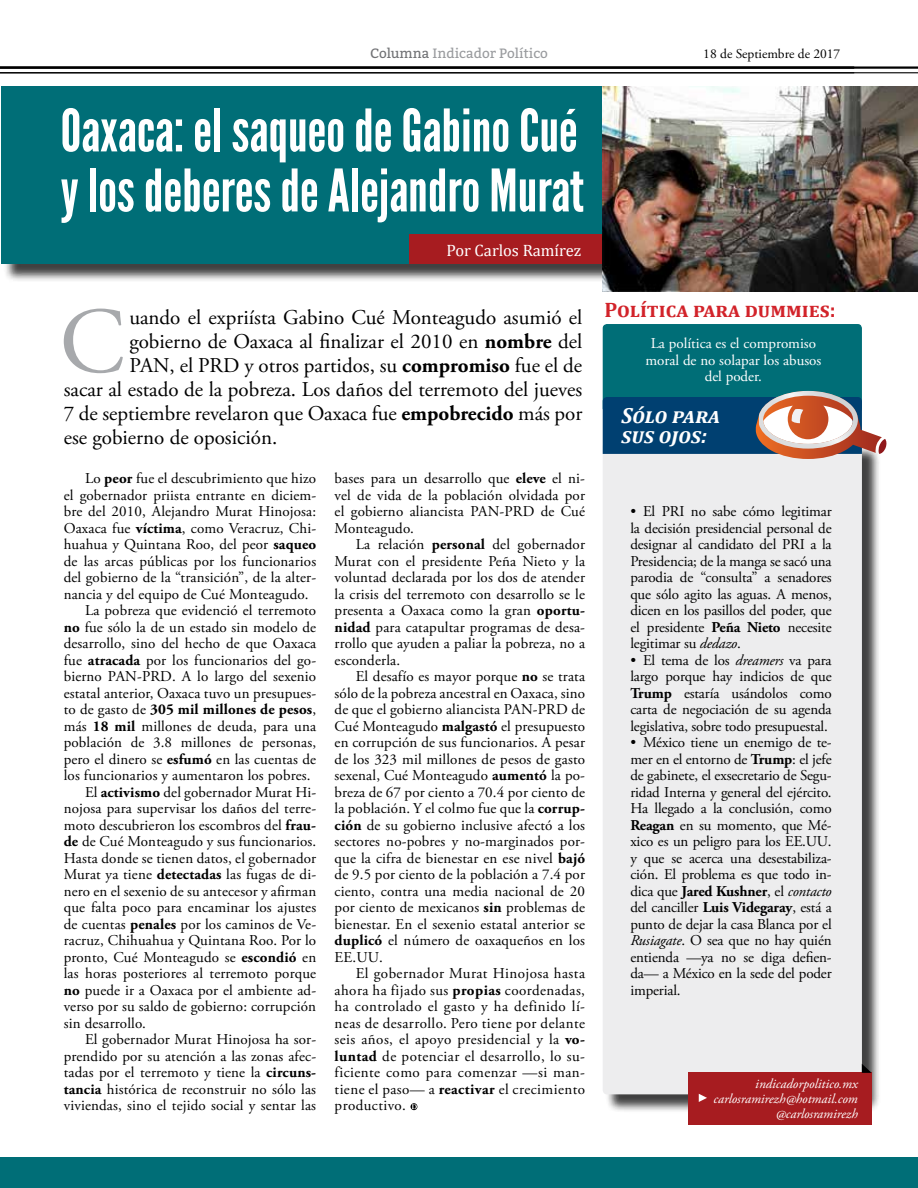
<style>
.page{position:relative;width:918px;height:1188px;background:#fff}
.page>*{position:absolute;margin:0;border:0;box-sizing:border-box;transform-origin:0 0}
.t1{font:93.45px "Adobe Garamond Pro";color:#a7a9ac}
.t2{font:58.5px/60px "League Gothic";color:#fff}
.t3{font:italic 700 21.9px/19.5px "Cambria";color:#fff}
.t4{font:21px "Adobe Garamond Pro";color:#000}
.t5{font:700 21px "Cambria";color:#d2232a}
.t6{font:16.5px "Cambria";color:#fff}
.t7{font:15px/16.5px "Adobe Garamond Pro";letter-spacing:.01em;color:#000;text-align:justify}
.t8{font:15px/16.5px "Adobe Garamond Pro";color:#fff;text-align:center}
.t9{font:700 15px "Adobe Garamond Pro";letter-spacing:.01em;color:#000}
.t10{font:italic 13.5px/15px "Adobe Garamond Pro";color:#fff;text-align:right}
.t11{font:13.5px "Bitter";color:#999b9e}
.t12{font:13.5px "Adobe Garamond Pro";color:#000}
.s1{color:#717275}
.s2{font-weight:700}
.s3{font-weight:400}
.s4{font-style:italic}
</style>
<div class="page">
<hr style="left:0;top:66px;width:918px;height:3px;background:#000">
<hr style="left:0;top:72px;width:918px;height:1px;background:#000">
<svg style="left:412px;top:1104px;width:5px;height:5px"></svg>
<div style="left:603px;top:324px;width:259px;height:88px;background:#006e77;border-radius:4px"></div>
<div style="left:605px;top:445px;width:276px;height:668px;background:#000;opacity:.75"></div>
<div style="left:603px;top:443px;width:259px;height:651px;background:#ededee;border-radius:4px"></div>
<svg style="left:603px;top:391px;width:284px;height:68px"></svg>
<div style="left:688px;top:1073px;width:184px;height:52px;background:#a71c20"></div>
<svg style="left:699px;top:1094px;width:8px;height:8px"></svg>
<svg style="left:862px;top:1064px;width:10px;height:9px"></svg>
<div style="left:3px;top:89px;width:915px;height:194px;background:#000;opacity:.75"></div>
<div style="left:1px;top:86px;width:917px;height:178px;background:#006e77"></div>
<div style="left:410px;top:235px;width:208px;height:29px;background:#a71c20"></div>
<img style="left:603px;top:86px;width:315px;height:206px">
<div style="left:0;top:1157px;width:918px;height:31px;background:#006e77"></div>
<p class="t11" style="left:370px;top:44px;width:179px"><span class="s1">Columna</span> Indicador Político</p>
<p class="t12" style="left:703px;top:46px;width:139px">18 de Septiembre de 2017</p>
<h2 class="t2" style="left:61px;top:101px;width:525px">Oaxaca: el saqueo de Gabino Cué y los deberes de Alejandro Murat</h2>
<p class="t6" style="left:446px;top:240px;width:136px">Por Carlos Ramírez</p>
<h1 class="t1" style="left:60px;top:286px;width:67px">C</h1>
<h3 class="t4" style="left:129px;top:304px;width:455px">uando el expriísta Gabino Cué Monteagudo asumió el</h3>
<h3 class="t4" style="left:129px;top:328px;width:454px">gobierno de Oaxaca al finalizar el 2010 en <span class="s2">nombre</span> del</h3>
<h3 class="t4" style="left:129px;top:352px;width:454px">PAN, el PRD y otros partidos, su <span class="s2">compromiso</span> fue el de</h3>
<h3 class="t4" style="left:64px;top:376px;width:520px">sacar al estado de la pobreza. Los daños del terremoto del jueves</h3>
<h3 class="t4" style="left:64px;top:400px;width:520px">7 de septiembre revelaron que Oaxaca fue <span class="s2">empobrecido</span> más por</h3>
<h3 class="t4" style="left:64px;top:424px;width:215px">ese gobierno de oposición.</h3>
<p class="t7" style="left:85px;top:471px;width:233px">Lo <span class="s2">peor</span> fue el descubrimiento que hizo</p>
<p class="t7" style="left:64px;top:487px;width:254px">el gobernador priista entrante en diciem-</p>
<p class="t7" style="left:64px;top:504px;width:254px">bre del 2010, Alejandro Murat Hinojosa:</p>
<p class="t7" style="left:64px;top:520px;width:254px">Oaxaca fue <span class="s2">víctima</span>, como Veracruz, Chi-</p>
<p class="t7" style="left:64px;top:537px;width:254px">huahua y Quintana Roo, del peor <span class="s2">saqueo</span></p>
<p class="t7" style="left:64px;top:553px;width:254px">de las arcas públicas por los funcionarios</p>
<p class="t7" style="left:64px;top:570px;width:254px">del gobierno de la “transición”, de la alter-</p>
<p class="t7" style="left:64px;top:586px;width:246px">nancia y del equipo de Cué Monteagudo.</p>
<p class="t7" style="left:85px;top:603px;width:233px">La pobreza que evidenció el terremoto</p>
<p class="t7" style="left:64px;top:619px;width:254px"><span class="s2">no</span> fue sólo la de un estado sin modelo de</p>
<p class="t7" style="left:64px;top:636px;width:254px">desarrollo, sino del hecho de que Oaxaca</p>
<p class="t7" style="left:64px;top:652px;width:254px">fue <span class="s2">atracada</span> por los funcionarios del go-</p>
<p class="t7" style="left:64px;top:669px;width:254px">bierno PAN-PRD. A lo largo del sexenio</p>
<p class="t7" style="left:64px;top:685px;width:254px">estatal anterior, Oaxaca tuvo un presupues-</p>
<p class="t9" style="left:64px;top:701px;width:254px"><span class="s3">to de gasto de</span> 305 mil millones de pesos<span class="s3">,</span></p>
<p class="t7" style="left:64px;top:718px;width:254px">más <span class="s2">18 mil</span> millones de deuda, para una</p>
<p class="t7" style="left:64px;top:735px;width:254px">población de 3.8 millones de personas,</p>
<p class="t7" style="left:64px;top:751px;width:254px">pero el dinero se <span class="s2">esfumó</span> en las cuentas de</p>
<p class="t7" style="left:64px;top:768px;width:248px">los funcionarios y aumentaron los pobres.</p>
<p class="t7" style="left:85px;top:784px;width:233px">El <span class="s2">activismo</span> del gobernador Murat Hi-</p>
<p class="t7" style="left:64px;top:801px;width:254px">nojosa para supervisar los daños del terre-</p>
<p class="t7" style="left:64px;top:817px;width:254px">moto descubrieron los escombros del <span class="s2">frau-</span></p>
<p class="t7" style="left:64px;top:834px;width:254px"><span class="s2">de</span> de Cué Monteagudo y sus funcionarios.</p>
<p class="t7" style="left:64px;top:850px;width:254px">Hasta donde se tienen datos, el gobernador</p>
<p class="t7" style="left:64px;top:867px;width:254px">Murat ya tiene <span class="s2">detectadas</span> las fugas de di-</p>
<p class="t7" style="left:64px;top:883px;width:254px">nero en el sexenio de su antecesor y afirman</p>
<p class="t7" style="left:64px;top:900px;width:254px">que falta poco para encaminar los ajustes</p>
<p class="t7" style="left:64px;top:916px;width:254px">de cuentas <span class="s2">penales</span> por los caminos de Ve-</p>
<p class="t7" style="left:64px;top:933px;width:254px">racruz, Chihuahua y Quintana Roo. Por lo</p>
<p class="t7" style="left:64px;top:949px;width:254px">pronto, Cué Monteagudo se <span class="s2">escondió</span> en</p>
<p class="t7" style="left:64px;top:966px;width:254px">las horas posteriores al terremoto porque</p>
<p class="t7" style="left:64px;top:982px;width:254px"><span class="s2">no</span> puede ir a Oaxaca por el ambiente ad-</p>
<p class="t7" style="left:64px;top:999px;width:254px">verso por su saldo de gobierno: corrupción</p>
<p class="t7" style="left:64px;top:1015px;width:84px">sin desarrollo.</p>
<p class="t7" style="left:85px;top:1032px;width:233px">El gobernador Murat Hinojosa ha sor-</p>
<p class="t7" style="left:64px;top:1048px;width:254px">prendido por su atención a las zonas afec-</p>
<p class="t7" style="left:64px;top:1065px;width:254px">tadas por el terremoto y tiene la <span class="s2">circuns-</span></p>
<p class="t7" style="left:64px;top:1081px;width:254px"><span class="s2">tancia</span> histórica de reconstruir no sólo las</p>
<p class="t7" style="left:64px;top:1098px;width:254px">viviendas, sino el tejido social y sentar las</p>
<p class="t7" style="left:335px;top:471px;width:252px">bases para un desarrollo que <span class="s2">eleve</span> el ni&shy;vel de vida de la población olvidada por el gobierno aliancista PAN-PRD de Cué Monteagudo.</p>
<p class="t7" style="left:335px;top:537px;width:252px;text-indent:21px">La relación <span class="s2">personal</span> del gobernador Murat con el presidente Peña Nieto y la voluntad declarada por los dos de atender la crisis del terremoto con desarrollo se le presenta a Oaxaca como la gran <span class="s2">oportu&shy;nidad</span> para catapultar programas de desa&shy;rrollo que ayuden a paliar la pobreza, no a esconderla.</p>
<p class="t7" style="left:335px;top:669px;width:252px;text-indent:21px">El desafío es mayor porque <span class="s2">no</span> se trata sólo de la pobreza ancestral en Oaxaca, sino de que el gobierno aliancista PAN-PRD de Cué Monteagudo <span class="s2">malgastó</span> el presupuesto en corrupción de sus funcionarios. A pesar de los 323 mil millones de pesos de gasto sexenal, Cué Monteagudo <span class="s2">aumentó</span> la po&shy;breza de 67 por ciento a 70.4 por ciento de la población. Y el colmo fue que la <span class="s2">corrup&shy;ción</span> de su gobierno inclusive afectó a los sectores no-pobres y no-marginados por&shy;que la cifra de bienestar en ese nivel <span class="s2">bajó </span>de 9.5 por ciento de la población a 7.4 por ciento, contra una media nacional de 20 por ciento de mexicanos <span class="s2">sin</span> problemas de bienestar. En el sexenio estatal anterior se <span class="s2">duplicó</span> el número de oaxaqueños en los EE.UU.</p>
<p class="t7" style="left:335px;top:966px;width:252px;text-indent:21px">El gobernador Murat Hinojosa hasta ahora ha fijado sus <span class="s2">propias</span> coordenadas, ha controlado el gasto y ha definido lí&shy;neas de desarrollo. Pero tiene por delante seis años, el apoyo presidencial y la <span class="s2">vo&shy;luntad</span> de potenciar el desarrollo, lo su&shy;ficiente como para comenzar —si man&shy;tiene el paso— a <span class="s2">reactivar</span> el crecimiento productivo.</p>
<h3 class="t5" style="left:604px;top:295px;width:233px">Política para dummies:</h3>
<p class="t8" style="left:645px;top:336px;width:177px">La política es el compromiso moral de no solapar los abusos del poder.</p>
<h3 class="t3" style="left:621px;top:405px;width:100px">Sólo para sus ojos:</h3>
<p class="t7" style="left:630px;top:504px;width:203px">• El PRI no sabe cómo legitimar la decisión presidencial personal de designar al candidato del PRI a la Presidencia; de la manga se sacó una parodia de “consulta” a senadores que sólo agito las aguas. A menos, dicen en los pasillos del poder, que el presidente <span class="s2">Peña Nieto</span> necesite legitimar su <span class="s4">dedazo</span>.</p>
<p class="t7" style="left:630px;top:652px;width:203px">• El tema de los <span class="s4">dreamers</span> va para largo porque hay indicios de que <span class="s2">Trump</span> estaría usándolos como carta de negociación de su agenda legislativa, sobre todo presupuestal.</p>
<p class="t7" style="left:630px;top:735px;width:203px">• México tiene un enemigo de te&shy;mer en el entorno de <span class="s2">Trump</span>: el jefe de gabinete, el exsecretario de Segu&shy;ridad Interna y general del ejército.<br>Ha llegado a la conclusión, como <span class="s2">Reagan</span> en su momento, que Mé&shy;xico es un peligro para los EE.UU. y que se acerca una desestabiliza&shy;ción. El problema es que todo in&shy;dica que <span class="s2">Jared Kushner</span>, el <span class="s4">contacto </span>del canciller <span class="s2">Luis Videgaray</span>, está a punto de dejar la casa Blanca por el <span class="s4">Rusiagate</span>. O sea que no hay quién entienda —ya no se diga defien&shy;da— a México en la sede del poder imperial.</p>
<p class="t10" style="left:713px;top:1076px;width:146px">indicadorpolitico.mx carlosramirezh@hotmail.com @carlosramirezh</p>
</div>
